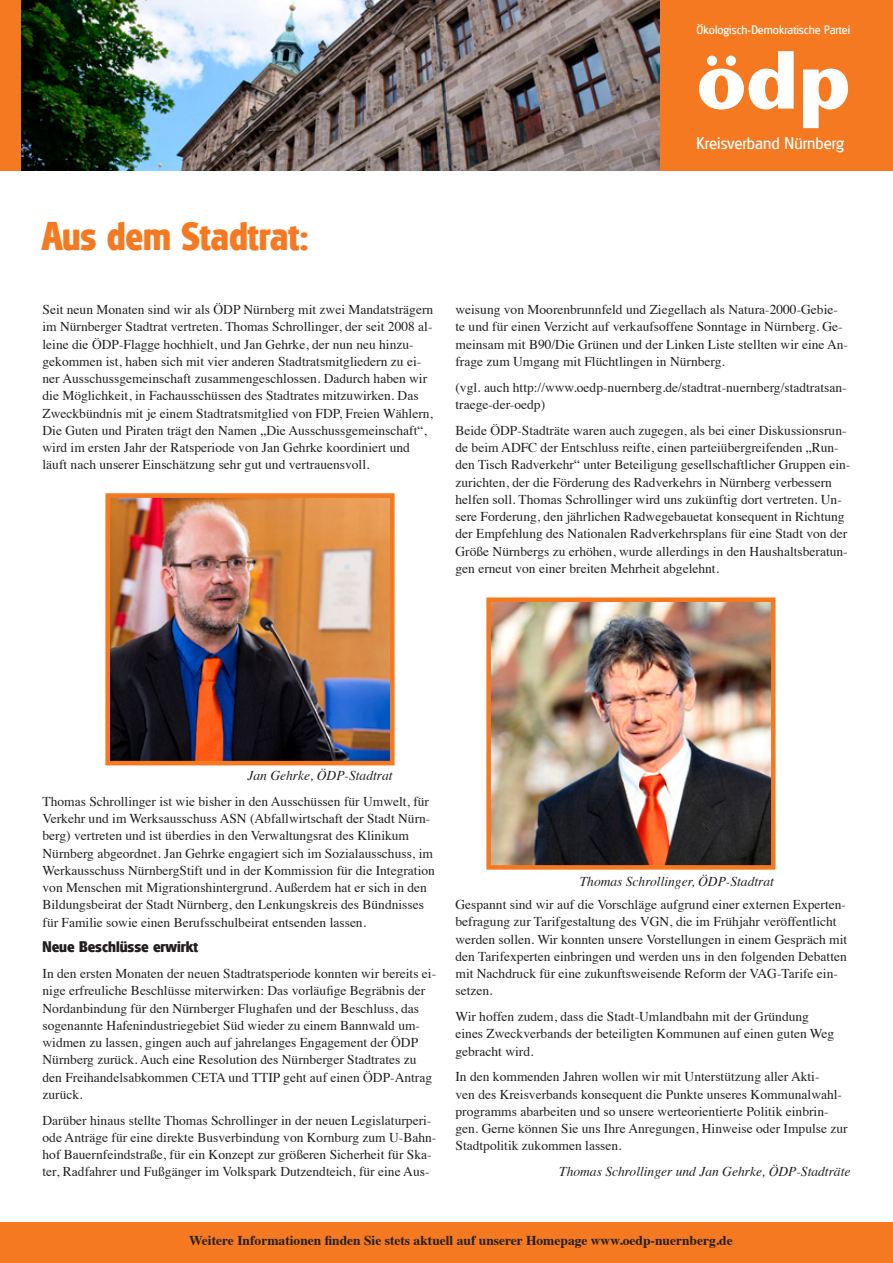
<style>
.page{position:relative;width:893px;height:1263px;background:#fff}
.page>*{position:absolute;margin:0;border:0;box-sizing:border-box;transform-origin:0 0}
.t1{font:700 78.15px "Stone Sans";color:#fff}
.t2{font:700 39px "Glasgow";color:#f47921;scale:.9 1}
.t3{font:16.5px "Glasgow";color:#fff}
.t4{font:700 15px "Glasgow";color:#231f20}
.t5{font:13.5px/17.2px "Times";color:#231f20}
.t6{font:italic 13.5px "Times";color:#231f20}
.t7{font:700 13.5px "Times";color:#231f20}
.t8{font:12px "Glasgow";color:#fff}
</style>
<div class="page">
<div style="left:0;top:0;width:893px;height:170px;background:#f47921"></div>
<img style="left:21px;top:0;width:638px;height:170px">
<div style="left:0;top:1222px;width:893px;height:41px;background:#f47921"></div>
<img style="left:492px;top:603px;width:278px;height:261px">
<div style="left:486px;top:597px;width:290px;height:273px;border:5px solid #f47921"></div>
<img style="left:111px;top:499px;width:278px;height:260px">
<div style="left:105px;top:493px;width:290px;height:272px;border:5px solid #f47921"></div>
<p class="t8" style="left:697px;top:22px;width:155px">Ökologisch-Demokratische Partei</p>
<h1 class="t1" style="left:697px;top:35px;width:155px">ödp</h1>
<p class="t3" style="left:697px;top:133px;width:149px">Kreisverband Nürnberg</p>
<h2 class="t2" style="left:43px;top:212px;width:297px">Aus dem Stadtrat:</h2>
<p class="t5" style="left:43px;top:300px;width:392px">Seit neun Monaten sind wir als ÖDP Nürnberg mit zwei Mandatsträgern im Nürnberger Stadtrat vertreten. Thomas Schrollinger, der seit 2008 al&shy;leine die ÖDP-Flagge hochhielt, und Jan Gehrke, der nun neu hinzu&shy;gekommen ist, haben sich mit vier anderen Stadtratsmitgliedern zu ei&shy;ner Ausschussgemeinschaft zusammengeschlossen. Dadurch haben wir die Möglichkeit, in Fachausschüssen des Stadtrates mitzuwirken. Das Zweckbündnis mit je einem Stadtratsmitglied von FDP, Freien Wählern, Die Guten und Piraten trägt den Namen „Die Ausschussgemeinschaft“, wird im ersten Jahr der Ratsperiode von Jan Gehrke koordiniert und läuft nach unserer Einschätzung sehr gut und vertrauensvoll.</p>
<p class="t5" style="left:455px;top:300px;width:394px">weisung von Moorenbrunnfeld und Ziegellach als Natura-2000-Gebie&shy;te und für einen Verzicht auf verkaufsoffene Sonntage in Nürnberg. Ge&shy;meinsam mit B90/Die Grünen und der Linken Liste stellten wir eine An&shy;frage zum Umgang mit Flüchtlingen in Nürnberg.</p>
<p class="t5" style="left:455px;top:377px;width:393px">(vgl. auch http://www.oedp-nuernberg.de/stadtrat-nuernberg/stadtratsan&shy;traege-der-oedp)</p>
<p class="t5" style="left:455px;top:420px;width:396px">Beide ÖDP-Stadträte waren auch zugegen, als bei einer Diskussionsrun&shy;de beim ADFC der Entschluss reifte, einen parteiübergreifenden „Run&shy;den Tisch Radverkehr“ unter Beteiligung gesellschaftlicher Gruppen ein&shy;zurichten, der die Förderung des Radverkehrs in Nürnberg verbessern helfen soll. Thomas Schrollinger wird uns zukünftig dort vertreten. Un&shy;sere Forderung, den jährlichen Radwegebauetat konsequent in Richtung der Empfehlung des Nationalen Radverkehrsplans für eine Stadt von der Größe Nürnbergs zu erhöhen, wurde allerdings in den Haushaltsberatun&shy;gen erneut von einer breiten Mehrheit abgelehnt.</p>
<p class="t6" style="left:248px;top:763px;width:147px">Jan Gehrke, ÖDP-Stadtrat</p>
<p class="t5" style="left:43px;top:791px;width:394px">Thomas Schrollinger ist wie bisher in den Ausschüssen für Umwelt, für Verkehr und im Werksausschuss ASN (Abfallwirtschaft der Stadt Nürn&shy;berg) vertreten und ist überdies in den Verwaltungsrat des Klinikum Nürnberg abgeordnet. Jan Gehrke engagiert sich im Sozialausschuss, im Werkausschuss NürnbergStift und in der Kommission für die Integration von Menschen mit Migrationshintergrund. Außerdem hat er sich in den Bildungsbeirat der Stadt Nürnberg, den Lenkungskreis des Bündnisses für Familie sowie einen Berufsschulbeirat entsenden lassen.</p>
<p class="t4" style="left:43px;top:937px;width:157px">Neue Beschlüsse erwirkt</p>
<p class="t5" style="left:43px;top:964px;width:395px">In den ersten Monaten der neuen Stadtratsperiode konnten wir bereits ei&shy;nige erfreuliche Beschlüsse miterwirken: Das vorläufige Begräbnis der Nordanbindung für den Nürnberger Flughafen und der Beschluss, das sogenannte Hafenindustriegebiet Süd wieder zu einem Bannwald um&shy;widmen zu lassen, gingen auch auf jahrelanges Engagement der ÖDP Nürnberg zurück. Auch eine Resolution des Nürnberger Stadtrates zu den Freihandelsabkommen CETA und TTIP geht auf einen ÖDP-Antrag zurück.</p>
<p class="t5" style="left:43px;top:1110px;width:395px">Darüber hinaus stellte Thomas Schrollinger in der neuen Legislaturperi&shy;ode Anträge für eine direkte Busverbindung von Kornburg zum U-Bahn&shy;hof Bauernfeindstraße, für ein Konzept zur größeren Sicherheit für Ska&shy;ter, Radfahrer und Fußgänger im Volkspark Dutzendteich, für eine Aus-</p>
<p class="t6" style="left:580px;top:870px;width:196px">Thomas Schrollinger, ÖDP-Stadtrat</p>
<p class="t5" style="left:455px;top:895px;width:393px">Gespannt sind wir auf die Vorschläge aufgrund einer externen Experten&shy;befragung zur Tarifgestaltung des VGN, die im Frühjahr veröffentlicht werden sollen. Wir konnten unsere Vorstellungen in einem Gespräch mit den Tarifexperten einbringen und werden uns in den folgenden Debatten mit Nachdruck für eine zukunftsweisende Reform der VAG-Tarife ein&shy;setzen.</p>
<p class="t5" style="left:455px;top:1007px;width:380px">Wir hoffen zudem, dass die Stadt-Umlandbahn mit der Gründung eines Zweckverbands der beteiligten Kommunen auf einen guten Weg gebracht wird.</p>
<p class="t5" style="left:455px;top:1067px;width:394px">In den kommenden Jahren wollen wir mit Unterstützung aller Akti-<br>ven des Kreisverbands konsequent die Punkte unseres Kommunalwahl&shy;programms abarbeiten und so unsere werteorientierte Politik einbrin&shy;gen. Gerne können Sie uns Ihre Anregungen, Hinweise oder Impulse zur Stadtpolitik zukommen lassen.</p>
<p class="t6" style="left:559px;top:1160px;width:293px">Thomas Schrollinger und Jan Gehrke, ÖDP-Stadträte</p>
<p class="t7" style="left:189px;top:1227px;width:545px">Weitere Informationen finden Sie stets aktuell auf unserer Homepage www.oedp-nuernberg.de</p>
</div>
